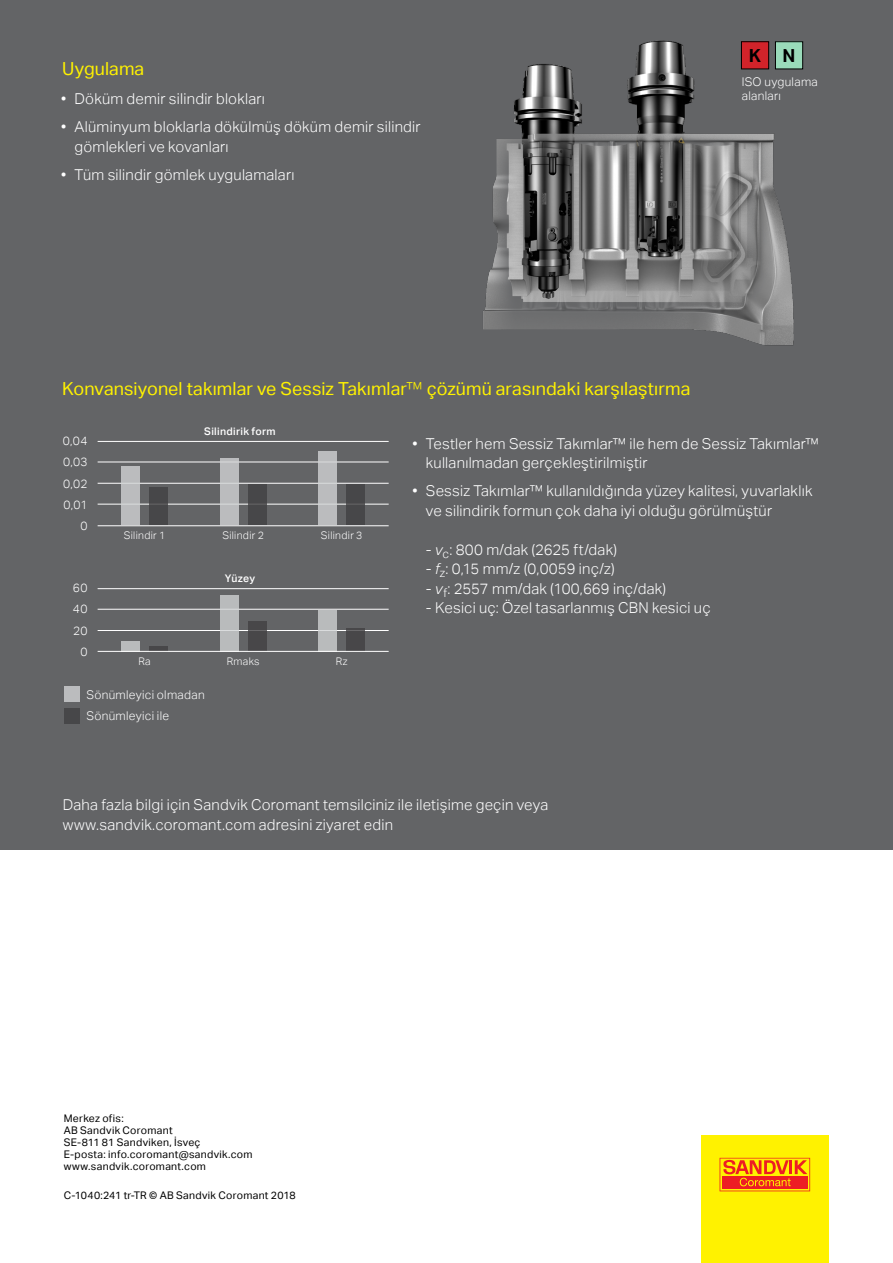
<style>
.page{position:relative;width:893px;height:1263px;background:#fff}
.page>*{position:absolute;margin:0;border:0;box-sizing:border-box;transform-origin:0 0}
.t1{font:18px "Aktiv Grotesk";letter-spacing:.005em;color:#fff200}
.t2{font:700 18px "Aktiv Grotesk";color:#000}
.t3{font:300 15px/19.5px "Aktiv Grotesk";letter-spacing:.015em;color:#fff}
.t4{font:300 12px/14.4px "Aktiv Grotesk";letter-spacing:.025em;color:#fff}
.t5{font:10.5px/12px "Aktiv Grotesk";letter-spacing:.03em;color:#000}
.t6{font:300 10.5px "Aktiv Grotesk";letter-spacing:.03em;color:#fff}
.t7{font:500 10.5px "Aktiv Grotesk";letter-spacing:.03em;color:#fff}
.s1{font-weight:300}
.s2{font-style:italic}
</style>
<div class="page">
<div style="left:701px;top:1136px;width:128px;height:127px;background:#fff200"></div>
<svg style="left:720px;top:1158px;width:90px;height:33px"></svg>
<div style="left:0;top:0;width:893px;height:849px;background:#636466"></div>
<img style="left:483px;top:40px;width:321px;height:306px">
<div style="left:741px;top:42px;width:28px;height:27px;background:#d2232a"></div>
<div style="left:741px;top:41px;width:28px;height:28px;border:1px solid #000"></div>
<div style="left:775px;top:42px;width:28px;height:27px;background:#9adbba"></div>
<div style="left:775px;top:41px;width:28px;height:28px;border:1px solid #000"></div>
<hr style="left:98px;top:441px;width:291px;height:1px;background:#fff">
<hr style="left:98px;top:588px;width:291px;height:1px;background:#fff">
<hr style="left:98px;top:462px;width:291px;height:1px;background:#fff">
<hr style="left:98px;top:609px;width:291px;height:1px;background:#fff">
<hr style="left:98px;top:483px;width:291px;height:1px;background:#fff">
<hr style="left:98px;top:630px;width:291px;height:1px;background:#fff">
<hr style="left:98px;top:504px;width:291px;height:1px;background:#fff">
<div style="left:122px;top:467px;width:18px;height:58px;background:#bbbcbe"></div>
<div style="left:64px;top:686px;width:15px;height:16px;background:#bbbcbe"></div>
<div style="left:64px;top:708px;width:15px;height:15px;background:#474749"></div>
<div style="left:122px;top:641px;width:18px;height:10px;background:#b9bbbc"></div>
<svg style="left:220px;top:459px;width:18px;height:66px"></svg>
<div style="left:220px;top:595px;width:18px;height:56px;background:#b9bbbc"></div>
<div style="left:319px;top:452px;width:18px;height:73px;background:#bbbcbe"></div>
<div style="left:319px;top:610px;width:18px;height:41px;background:#b9bbbc"></div>
<div style="left:150px;top:488px;width:18px;height:37px;background:#474749"></div>
<div style="left:150px;top:646px;width:18px;height:5px;background:#484749"></div>
<div style="left:248px;top:484px;width:18px;height:41px;background:#474749"></div>
<div style="left:248px;top:621px;width:18px;height:30px;background:#484749"></div>
<div style="left:347px;top:484px;width:18px;height:41px;background:#474749"></div>
<div style="left:347px;top:628px;width:18px;height:23px;background:#484749"></div>
<hr style="left:98px;top:651px;width:291px;height:1px;background:#fff">
<hr style="left:98px;top:525px;width:291px;height:1px;background:#fff">
<p class="t1" style="left:62px;top:59px;width:84px">Uygulama</p>
<p class="t3" style="left:61px;top:89px;width:205px">• Döküm demir silindir blokları</p>
<p class="t3" style="left:75px;top:117px;width:347px;text-indent:-14px">• Alüminyum bloklarla dökülmüş döküm demir silindir gömlekleri ve kovanları</p>
<p class="t3" style="left:61px;top:165px;width:235px">• Tüm silindir gömlek uygulamaları</p>
<p class="t2" style="left:749px;top:45px;width:48px">K N</p>
<p class="t4" style="left:742px;top:75px;width:78px">ISO uygulama alanları</p>
<p class="t1" style="left:62px;top:379px;width:630px">Konvansiyonel takımlar ve Sessiz Takımlar<span class="s1">™</span> çözümü arasındaki karşılaştırma</p>
<p class="t4" style="left:63px;top:434px;width:26px">0,04</p>
<p class="t4" style="left:63px;top:455px;width:26px">0,03</p>
<p class="t4" style="left:63px;top:476px;width:26px">0,02</p>
<p class="t4" style="left:63px;top:497px;width:25px">0,01</p>
<p class="t4" style="left:80px;top:519px;width:9px">0</p>
<p class="t4" style="left:73px;top:581px;width:16px">60</p>
<p class="t4" style="left:73px;top:602px;width:16px">40</p>
<p class="t4" style="left:73px;top:623px;width:16px">20</p>
<p class="t4" style="left:80px;top:644px;width:9px">0</p>
<p class="t6" style="left:124px;top:529px;width:43px">Silindir 1</p>
<p class="t6" style="left:138px;top:656px;width:14px">Ra</p>
<p class="t7" style="left:204px;top:425px;width:73px">Silindirik form</p>
<p class="t6" style="left:222px;top:529px;width:43px">Silindir 2</p>
<p class="t7" style="left:225px;top:572px;width:32px">Yüzey</p>
<p class="t6" style="left:227px;top:656px;width:34px">Rmaks</p>
<p class="t4" style="left:86px;top:684px;width:120px;line-height:21.3px">Sönümleyici olmadan<br>Sönümleyici ile</p>
<p class="t6" style="left:321px;top:529px;width:43px">Silindir 3</p>
<p class="t6" style="left:336px;top:656px;width:13px">Rz</p>
<p class="t3" style="left:426px;top:434px;width:395px;text-indent:-14px">• Testler hem Sessiz Takımlar™ ile hem de Sessiz Takımlar™ kullanılmadan gerçekleştirilmiştir</p>
<p class="t3" style="left:426px;top:481px;width:388px;text-indent:-14px">• Sessiz Takımlar™ kullanıldığında yüzey kalitesi, yuvarlaklık ve silindirik formun çok daha iyi olduğu görülmüştür</p>
<p class="t3" style="left:426px;top:540px;width:193px">- <span class="s2">v</span><sub>c</sub>: 800 m/dak (2625 ft/dak)</p>
<p class="t3" style="left:426px;top:559px;width:190px">- <span class="s2">f</span><sub>z</sub>: 0,15 mm/z (0,0059 inç/z)</p>
<p class="t3" style="left:426px;top:579px;width:242px">- <span class="s2">v</span><sub>f</sub>: 2557 mm/dak (100,669 inç/dak)</p>
<p class="t3" style="left:426px;top:598px;width:286px">- Kesici uç: Özel tasarlanmış CBN kesici uç</p>
<p class="t3" style="left:63px;top:795px;width:487px">Daha fazla bilgi için Sandvik Coromant temsilciniz ile iletişime geçin veya www.sandvik.coromant.com adresini ziyaret edin</p>
<p class="t5" style="left:64px;top:1113px;width:190px">Merkez ofis:<br>AB Sandvik Coromant<br>SE-811 81 Sandviken, İsveç<br>E-posta: info.coromant@sandvik.com www.sandvik.coromant.com</p>
<p class="t5" style="left:64px;top:1189px;width:233px">C-1040:241 tr-TR © AB Sandvik Coromant 2018</p>
</div>
